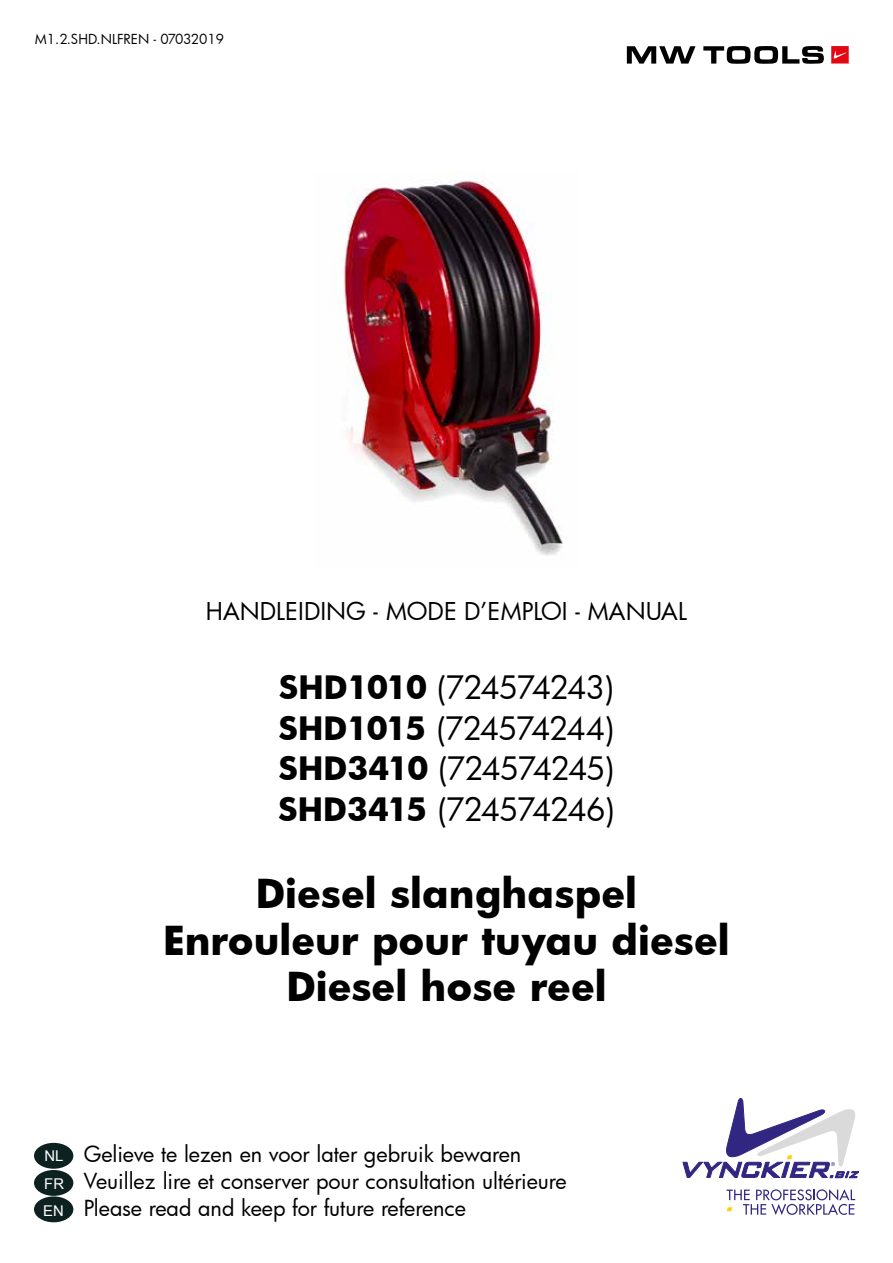
<style>
.page{position:relative;width:893px;height:1263px;background:#fff}
.page>*{position:absolute;margin:0;border:0;box-sizing:border-box;transform-origin:0 0}
.t1{font:700 39px/46.8px "Futura";color:#000;text-align:center}
.t2{font:31.5px/40.5px "Futura";letter-spacing:-.06em;color:#000;text-align:justify}
.t3{font:24px "Futura";color:#000}
.t4{font:21.6px/27px "Futura";letter-spacing:-.005em;color:#000}
.t5{font:14.85px/26.5px "Arial";color:#fff}
.t6{font:13.5px "Futura";color:#000}
.s1{font-weight:700}
</style>
<div class="page">
<svg style="left:627px;top:46px;width:68px;height:18px"></svg>
<svg style="left:703px;top:46px;width:121px;height:18px"></svg>
<svg style="left:831px;top:46px;width:18px;height:18px"></svg>
<div style="left:34px;top:1170px;width:39px;height:26px;background:#0d2120;border-radius:50%"></div>
<div style="left:34px;top:1196px;width:39px;height:26px;background:#0d2120;border-radius:50%"></div>
<div style="left:34px;top:1143px;width:39px;height:26px;background:#0d2120;border-radius:50%"></div>
<svg style="left:683px;top:1098px;width:176px;height:80px"></svg>
<svg style="left:726px;top:1189px;width:129px;height:26px"></svg>
<img style="left:340px;top:179px;width:223px;height:377px">
<p class="t6" style="left:35px;top:30px;width:191px">M1.2.SHD.NLFREN - 07032019</p>
<p class="t3" style="left:206px;top:595px;width:483px">HANDLEIDING - MODE D’EMPLOI - MANUAL</p>
<h2 class="t2" style="left:278px;top:666px;width:338px"><span class="s1">SHD1010</span> (724574243)<br><span class="s1">SHD1015</span> (724574244)<br><span class="s1">SHD3410</span> (724574245)<br><span class="s1">SHD3415</span> (724574246)</h2>
<h1 class="t1" style="left:163px;top:869px;width:568px">Diesel slanghaspel<br>Enrouleur pour tuyau diesel<br>Diesel hose reel</h1>
<p class="t5" style="left:44px;top:1143px;width:20px">NL</p>
<p class="t5" style="left:43px;top:1171px;width:22px">FR<br>EN</p>
<p class="t4" style="left:84px;top:1140px;width:484px">Gelieve te lezen en voor later gebruik bewaren<br>Veuillez lire et conserver pour consultation ultérieure<br>Please read and keep for future reference</p>
</div>
